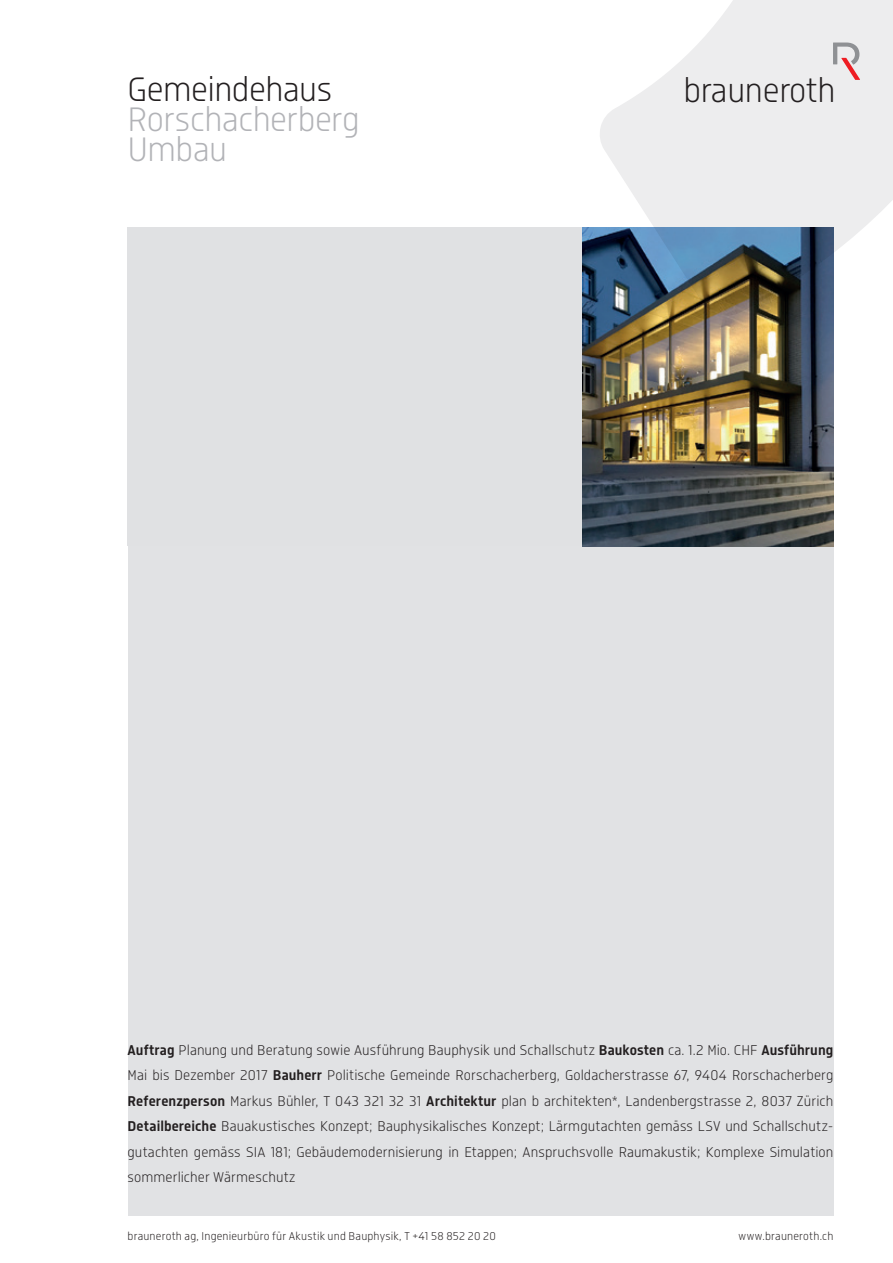
<style>
.page{position:relative;width:893px;height:1263px;background:#fff}
.page>*{position:absolute;margin:0;border:0;box-sizing:border-box;transform-origin:0 0}
.t1{font:300 35.85px "Isotonic";letter-spacing:-.015em;color:#231f20}
.t2{font:300 35.85px/29.5px "Isotonic";letter-spacing:-.01em;color:#b2b3b7}
.t3{font:300 15px/25.5px "Isotonic";letter-spacing:.005em;color:#231f20;text-align:justify}
.t4{font:300 12px "Isotonic";letter-spacing:.015em;color:#231f20}
.s1{font-weight:600}
</style>
<div class="page">
<div style="left:128px;top:546px;width:705px;height:670px;background:#e1e2e4"></div>
<div style="left:128px;top:227px;width:455px;height:319px;background:#e0e1e3"></div>
<img style="left:583px;top:316px;width:250px;height:230px">
<svg style="left:127px;top:0;width:766px;height:316px"></svg>
<svg style="left:833px;top:43px;width:27px;height:37px"></svg>
<h1 class="t1" style="left:128px;top:70px;width:206px">Gemeindehaus</h1>
<h1 class="t2" style="left:128px;top:105px;width:234px">Rorschacherberg<br>Umbau</h1>
<h1 class="t1" style="left:684px;top:70px;width:153px">brauneroth</h1>
<p class="t3" style="left:128px;top:1037px;width:707px"><span class="s1">Auftrag</span> Planung und Beratung sowie Ausführung Bauphysik und Schallschutz <span class="s1">Baukosten</span> ca. 1.2 Mio. CHF <span class="s1">Ausführung </span>Mai bis Dezember 2017 <span class="s1">Bauherr</span> Politische Gemeinde Rorschacherberg, Goldacherstrasse 67, 9404 Rorschacherberg <span class="s1">Referenzperson</span> Markus Bühler, T 043 321 32 31 <span class="s1">Architektur</span> plan b architekten*, Landenbergstrasse 2, 8037 Zürich <span class="s1">Detailbereiche</span> Bauakustisches Konzept; Bauphysikalisches Konzept; Lärmgutachten gemäss LSV und Schallschutz&shy;gutachten gemäss SIA 181; Gebäudemodernisierung in Etappen; Anspruchsvolle Raumakustik; Komplexe Simulation sommerlicher Wärmeschutz</p>
<p class="t4" style="left:128px;top:1229px;width:370px">brauneroth ag, Ingenieurbüro für Akustik und Bauphysik, T +41 58 852 20 20</p>
<p class="t4" style="left:739px;top:1229px;width:96px">www.brauneroth.ch</p>
</div>
